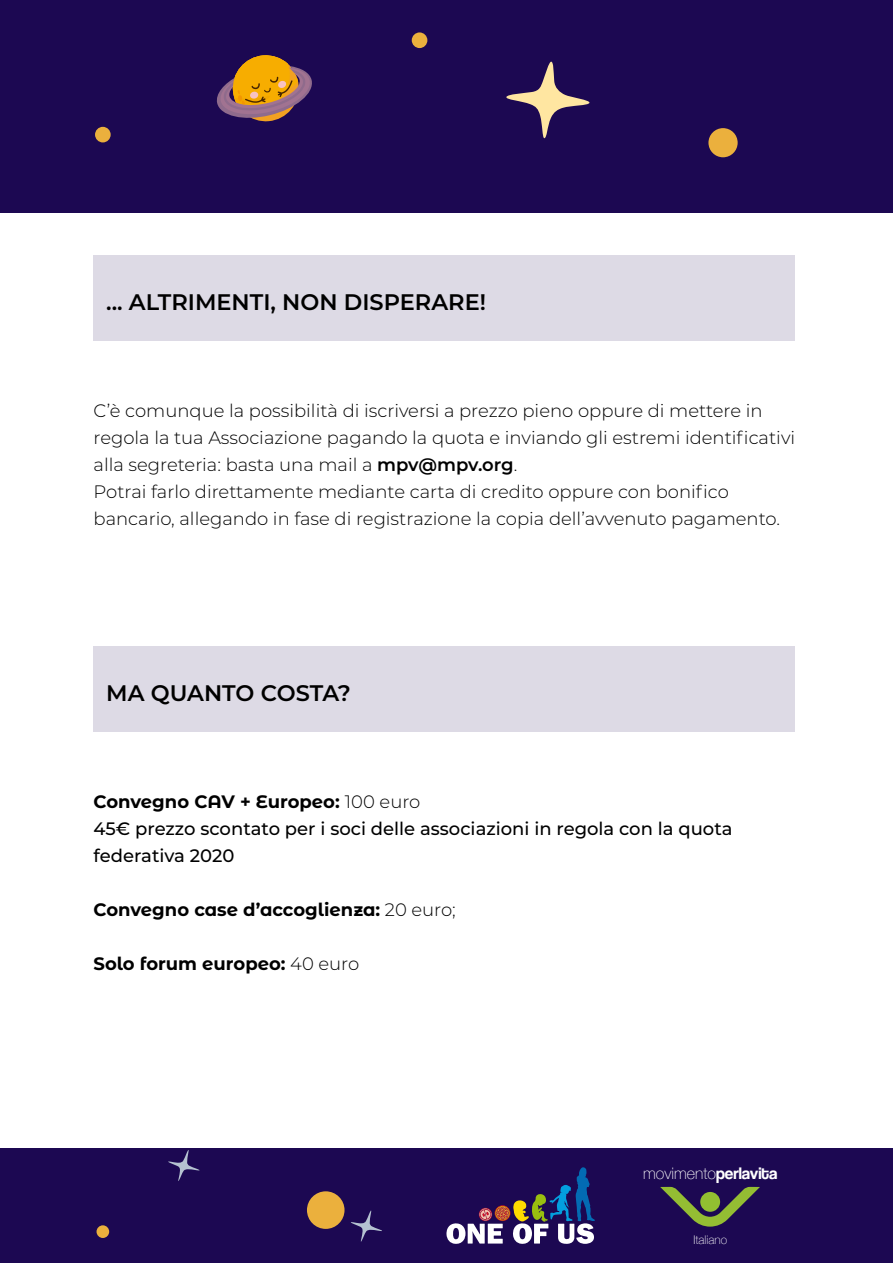
<style>
.page{position:relative;width:893px;height:1263px;background:#fff}
.page>*{position:absolute;margin:0;border:0;box-sizing:border-box;transform-origin:0 0}
.t1{font:600 22.5px "Montserrat";color:#000}
.t2{font:300 18px/27px "Montserrat";color:#000}
.t3{font:700 18px "Montserrat Alternates";color:#000}
.t4{font:500 18px/27px "Montserrat";color:#000}
.t5{font:100 15.9px "Helvetica Neue";color:#fff}
.t6{font:100 12px "Helvetica Neue";color:#fff}
.s1{font-weight:600}
.s2{font-family:"Montserrat";font-weight:300}
.s3{font-family:"Coolvetica Rg";font-weight:400;font-size:17.1px}
</style>
<div class="page">
<div style="left:94px;top:255px;width:701px;height:85px;background:#dddae5"></div>
<div style="left:94px;top:647px;width:701px;height:85px;background:#dddae5"></div>
<div style="left:0;top:0;width:893px;height:213px;background:#1c0852"></div>
<svg style="left:506px;top:61px;width:84px;height:77px"></svg>
<div style="left:412px;top:32px;width:15px;height:16px;background:#ebb03d;border-radius:50%"></div>
<div style="left:708px;top:128px;width:30px;height:29px;background:#ebb03d;border-radius:50%"></div>
<svg style="left:217px;top:55px;width:95px;height:67px"></svg>
<div style="left:95px;top:127px;width:16px;height:15px;background:#ebb03d;border-radius:50%"></div>
<div style="left:0;top:1148px;width:893px;height:115px;background:#1c0852"></div>
<svg style="left:168px;top:1150px;width:31px;height:31px"></svg>
<svg style="left:351px;top:1210px;width:31px;height:32px"></svg>
<div style="left:97px;top:1225px;width:12px;height:13px;background:#ebb03d;border-radius:50%"></div>
<div style="left:307px;top:1191px;width:37px;height:38px;background:#ebb03d;border-radius:50%"></div>
<svg style="left:660px;top:1187px;width:100px;height:39px"></svg>
<svg style="left:446px;top:1167px;width:149px;height:77px"></svg>
<p class="t1" style="left:106px;top:286px;width:381px">... ALTRIMENTI, NON DISPERARE!</p>
<p class="t2" style="left:94px;top:396px;width:703px">C’è comunque la possibilità di iscriversi a prezzo pieno oppure di mettere in regola la tua Associazione pagando la quota e inviando gli estremi identificativi alla segreteria: basta una mail a <span class="s1">mpv@mpv.org</span>.</p>
<p class="t2" style="left:94px;top:477px;width:688px">Potrai farlo direttamente mediante carta di credito oppure con bonifico bancario, allegando in fase di registrazione la copia dell’avvenuto pagamento.</p>
<p class="t1" style="left:106px;top:677px;width:246px">MA QUANTO COSTA?</p>
<p class="t3" style="left:94px;top:789px;width:328px">Convegno CAV + Europeo: <span class="s2">100 euro</span></p>
<p class="t4" style="left:94px;top:815px;width:640px">45€ prezzo scontato per i soci delle associazioni in regola con la quota federativa 2020</p>
<p class="t3" style="left:94px;top:897px;width:364px">Convegno case d’accoglienza: <span class="s2">20 euro;</span></p>
<p class="t3" style="left:94px;top:951px;width:267px">Solo forum europeo: <span class="s2">40 euro</span></p>
<p class="t5" style="left:643px;top:1161px;width:136px">movimento<span class="s3">perlavita</span></p>
<p class="t6" style="left:693px;top:1230px;width:35px">Italiano</p>
</div>
